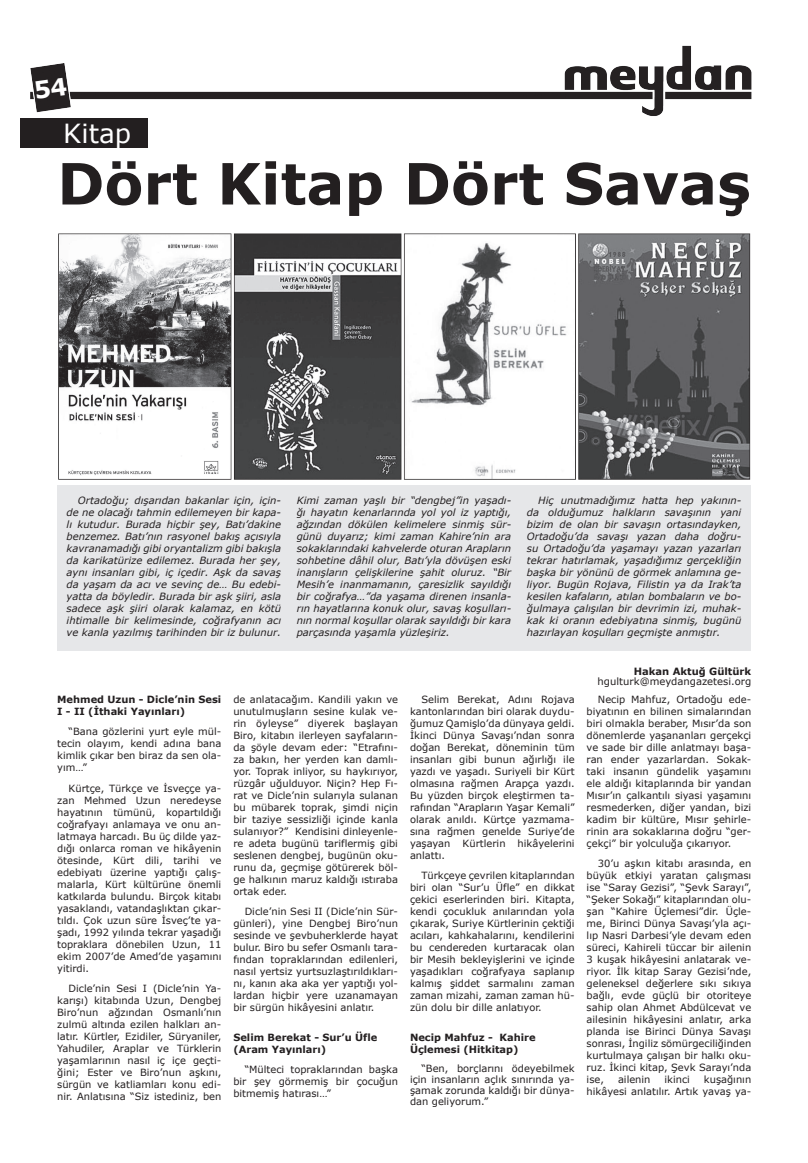
<style>
.page{position:relative;width:808px;height:1163px;background:#fff}
.page>*{position:absolute;margin:0;border:0;box-sizing:border-box;transform-origin:0 0}
.t1{font:700 56.9px "Verdana";color:#231f20}
.t2{font:26.3px "Verdana";color:#fff}
.t3{font:italic 10px/12px "Verdana";color:#231f20;text-align:justify}
.t4{font:10px "Verdana";color:#231f20}
.t5{font:700 10px "Verdana";color:#231f20}
.t6{font:9.9px/12px "Verdana";color:#231f20;text-align:justify}
.t7{font:700 9.9px/12px "Verdana";color:#231f20}
</style>
<div class="page">
<img style="left:30px;top:45px;width:722px;height:71px">
<div style="left:57px;top:485px;width:694px;height:165px;background:#e6e7e9"></div>
<div style="left:20px;top:118px;width:127px;height:29px;background:#231f20"></div>
<img style="left:58px;top:233px;width:693px;height:247px">
<svg style="left:35px;top:77px;width:32px;height:22px"></svg>
<h2 class="t2" style="left:63px;top:116px;width:70px">Kitap</h2>
<h1 class="t1" style="left:57px;top:143px;width:695px">Dört Kitap Dört Savaş</h1>
<p class="t3" style="left:67px;top:494px;width:216px;text-indent:11px">Ortadoğu; dışarıdan bakanlar için, için&shy;de ne olacağı tahmin edilemeyen bir kapa&shy;lı kutudur. Burada hiçbir şey, Batı’dakine benzemez. Batı’nın rasyonel bakış açısıyla kavranamadığı gibi oryantalizm gibi bakışla da karikatürize edilemez. Burada her şey, aynı insanları gibi, iç içedir. Aşk da savaş da yaşam da acı ve sevinç de… Bu edebi&shy;yatta da böyledir. Burada bir aşk şiiri, asla sadece aşk şiiri olarak kalamaz, en kötü ihtimalle bir kelimesinde, coğrafyanın acı ve kanla yazılmış tarihinden bir iz bulunur.</p>
<p class="t3" style="left:297px;top:494px;width:216px">Kimi zaman yaşlı bir “dengbej”in yaşadı&shy;ğı hayatın kenarlarında yol yol iz yaptığı, ağzından dökülen kelimelere sinmiş sür&shy;günü duyarız; kimi zaman Kahire’nin ara sokaklarındaki kahvelerde oturan Arapların sohbetine dâhil olur, Batı’yla dövüşen eski inanışların çelişkilerine şahit oluruz. “Bir Mesih’e inanmamanın, çaresizlik sayıldığı bir coğrafya…”da yaşama direnen insanla&shy;rın hayatlarına konuk olur, savaş koşulları&shy;nın normal koşullar olarak sayıldığı bir kara parçasında yaşamla yüzleşiriz.</p>
<p class="t3" style="left:527px;top:494px;width:216px;text-indent:11px">Hiç unutmadığımız hatta hep yakının&shy;da olduğumuz halkların savaşının yani bizim de olan bir savaşın ortasındayken, Ortadoğu’da savaşı yazan daha doğru&shy;su Ortadoğu’da yaşamayı yazan yazarları tekrar hatırlamak, yaşadığımız gerçekliğin başka bir yönünü de görmek anlamına ge&shy;liyor. Bugün Rojava, Filistin ya da Irak’ta kesilen kafaların, atılan bombaların ve bo&shy;ğulmaya çalışılan bir devrimin izi, muhak&shy;kak ki oranın edebiyatına sinmiş, bugünü hazırlayan koşulları geçmişte anmıştır.</p>
<p class="t7" style="left:57px;top:692px;width:166px">Mehmed Uzun - Dicle’nin Sesi<br>I - II (İthaki Yayınları)</p>
<p class="t6" style="left:57px;top:725px;width:166px;text-indent:11px">“Bana gözlerini yurt eyle mül&shy;tecin olayım, kendi adına bana kimlik çıkar ben biraz da sen ola&shy;yım…”</p>
<p class="t6" style="left:57px;top:781px;width:166px;text-indent:11px">Kürtçe, Türkçe ve İsveççe ya&shy;zan Mehmed Uzun neredeyse hayatının tümünü, kopartıldığı coğrafyayı anlamaya ve onu an&shy;latmaya harcadı. Bu üç dilde yaz&shy;dığı onlarca roman ve hikâyenin ötesinde, Kürt dili, tarihi ve edebiyatı üzerine yaptığı çalış&shy;malarla, Kürt kültürüne önemli katkılarda bulundu. Birçok kitabı yasaklandı, vatandaşlıktan çıkar&shy;tıldı. Çok uzun süre İsveç’te ya&shy;şadı, 1992 yılında tekrar yaşadığı topraklara dönebilen Uzun, 11 ekim 2007’de Amed’de yaşamını yitirdi.</p>
<p class="t6" style="left:57px;top:982px;width:166px;text-indent:11px">Dicle’nin Sesi I (Dicle’nin Ya&shy;karışı) kitabında Uzun, Dengbej Biro’nun ağzından Osmanlı’nın zulmü altında ezilen halkları an&shy;latır. Kürtler, Ezidiler, Süryaniler, Yahudiler, Araplar ve Türklerin yaşamlarının nasıl iç içe geçti&shy;ğini; Ester ve Biro’nun aşkını, sürgün ve katliamları konu edi&shy;nir. Anlatısına “Siz istediniz, ben</p>
<p class="t6" style="left:233px;top:692px;width:166px">de anlatacağım. Kandili yakın ve unutulmuşların sesine kulak ve&shy;rin öyleyse” diyerek başlayan Biro, kitabın ilerleyen sayfaların&shy;da şöyle devam eder: “Etrafını&shy;za bakın, her yerden kan damlı&shy;yor. Toprak inliyor, su haykırıyor, rüzgâr uğulduyor. Niçin? Hep Fı&shy;rat ve Dicle’nin sularıyla sulanan bu mübarek toprak, şimdi niçin bir taziye sessizliği içinde kanla sulanıyor?” Kendisini dinleyenle&shy;re adeta bugünü tariflermiş gibi seslenen dengbej, bugünün oku&shy;runu da, geçmişe götürerek böl&shy;ge halkının maruz kaldığı ıstıraba ortak eder.</p>
<p class="t6" style="left:233px;top:905px;width:166px;text-indent:11px">Dicle’nin Sesi II (Dicle’nin Sür&shy;günleri), yine Dengbej Biro’nun sesinde ve şevbuherklerde hayat bulur. Biro bu sefer Osmanlı tara&shy;fından topraklarından edilenleri, nasıl yertsiz yurtsuzlaştırıldıkları&shy;nı, kanın aka aka yer yaptığı yol&shy;lardan hiçbir yere uzanamayan bir sürgün hikâyesini anlatır.</p>
<p class="t7" style="left:233px;top:1030px;width:146px">Selim Berekat - Sur’u Üfle (Aram Yayınları)</p>
<p class="t6" style="left:233px;top:1063px;width:166px;text-indent:11px">“Mülteci topraklarından başka bir şey görmemiş bir çocuğun bitmemiş hatırası…”</p>
<p class="t6" style="left:410px;top:692px;width:166px;text-indent:11px">Selim Berekat, Adını Rojava kantonlarından biri olarak duydu&shy;ğumuz Qamişlo’da dünyaya geldi.<br>İkinci Dünya Savaşı’ndan sonra doğan Berekat, döneminin tüm insanları gibi bunun ağırlığı ile yazdı ve yaşadı. Suriyeli bir Kürt olmasına rağmen Arapça yazdı.<br>Bu yüzden birçok eleştirmen ta&shy;rafından “Arapların Yaşar Kemali” olarak anıldı. Kürtçe yazmama&shy;sına rağmen genelde Suriye’de yaşayan Kürtlerin hikâyelerini anlattı.</p>
<p class="t6" style="left:410px;top:869px;width:166px;text-indent:11px">Türkçeye çevrilen kitaplarından biri olan “Sur’u Üfle” en dikkat çekici eserlerinden biri. Kitapta, kendi çocukluk anılarından yola çıkarak, Suriye Kürtlerinin çektiği acıları, kahkahalarını, kendilerini bu cendereden kurtaracak olan bir Mesih bekleyişlerini ve içinde yaşadıkları coğrafyaya saplanıp kalmış şiddet sarmalını zaman zaman mizahi, zaman zaman hü&shy;zün dolu bir dille anlatıyor.</p>
<p class="t7" style="left:410px;top:1030px;width:127px">Necip Mahfuz - Kahire<br>Üçlemesi (Hitkitap)</p>
<p class="t6" style="left:410px;top:1063px;width:166px;line-height:11px;text-indent:11px">“Ben, borçlarını ödeyebilmek için insanların açlık sınırında ya&shy;şamak zorunda kaldığı bir dünya&shy;dan geliyorum.”</p>
<p class="t5" style="left:634px;top:664px;width:119px">Hakan Aktuğ Gültürk</p>
<p class="t4" style="left:598px;top:675px;width:155px">hgulturk@meydangazetesi.org</p>
<p class="t6" style="left:587px;top:692px;width:166px;text-indent:11px">Necip Mahfuz, Ortadoğu ede&shy;biyatının en bilinen simalarından biri olmakla beraber, Mısır’da son dönemlerde yaşananları gerçekçi ve sade bir dille anlatmayı başa&shy;ran ender yazarlardan. Sokak&shy;taki insanın gündelik yaşamını ele aldığı kitaplarında bir yandan Mısır’ın çalkantılı siyasi yaşamını resmederken, diğer yandan, bizi kadim bir kültüre, Mısır şehirle&shy;rinin ara sokaklarına doğru “ger&shy;çekçi” bir yolculuğa çıkarıyor.</p>
<p class="t6" style="left:587px;top:857px;width:166px;text-indent:11px">30’u aşkın kitabı arasında, en büyük etkiyi yaratan çalışması ise “Saray Gezisi”, “Şevk Sarayı”, “Şeker Sokağı” kitaplarından olu&shy;şan “Kahire Üçlemesi”dir. Üçle&shy;me, Birinci Dünya Savaşı’yla açı&shy;lıp Nasri Darbesi’yle devam eden süreci, Kahireli tüccar bir ailenin 3 kuşak hikâyesini anlatarak ve&shy;riyor. İlk kitap Saray Gezisi’nde, geleneksel değerlere sıkı sıkıya bağlı, evde güçlü bir otoriteye sahip olan Ahmet Abdülcevat ve ailesinin hikâyesini anlatır, arka planda ise Birinci Dünya Savaşı sonrası, İngiliz sömürgeciliğinden kurtulmaya çalışan bir halkı oku&shy;ruz. İkinci kitap, Şevk Sarayı’nda ise,</p>
<p class="t6" style="left:587px;top:1073px;width:166px;text-align:right">kuşağının<br>hikâyesi anlatılır. Artık yavaş ya-</p>
<p class="t6" style="left:618px;top:1073px;width:34px">ailenin</p>
<p class="t6" style="left:664px;top:1073px;width:27px">ikinci</p>
</div>
